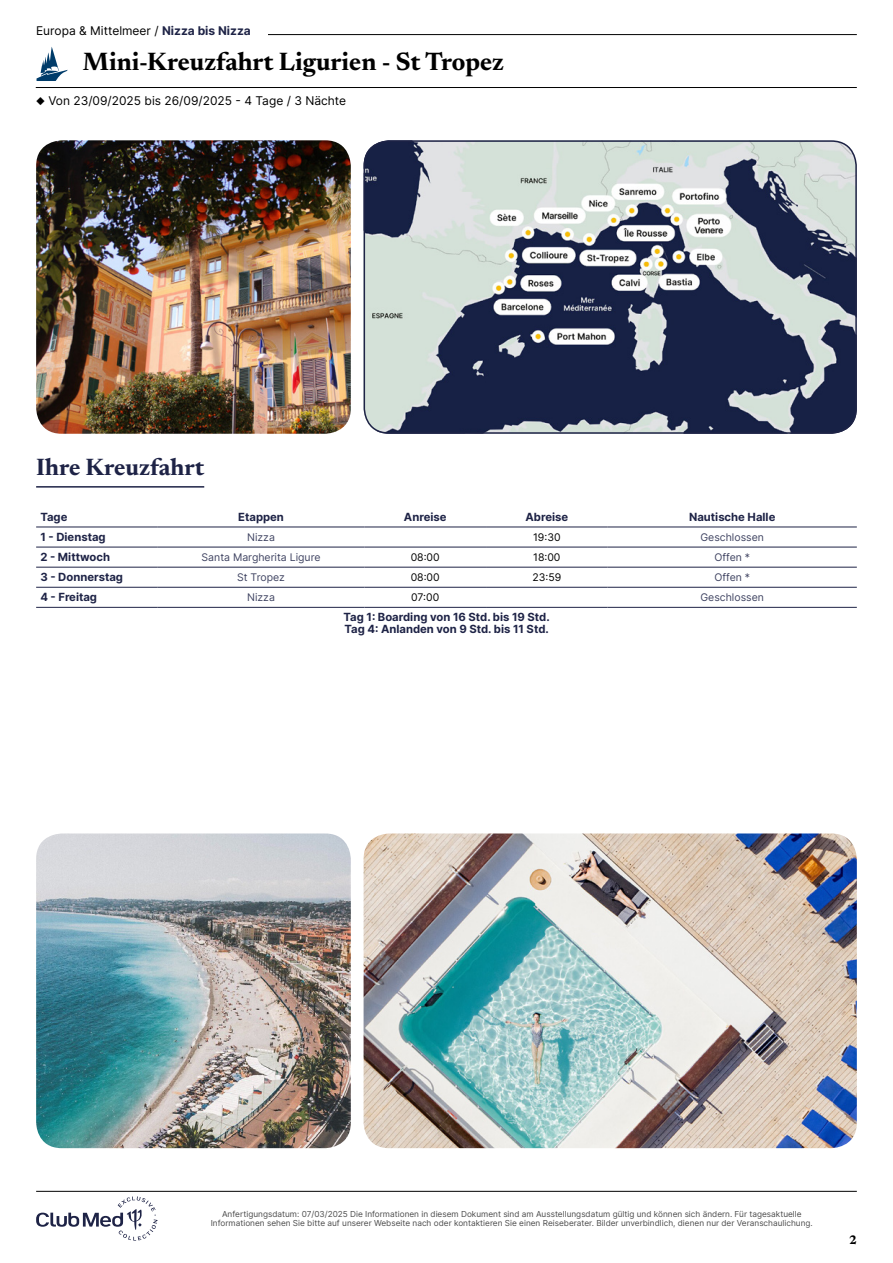
<style>
.page{position:relative;width:893px;height:1263px;background:#fff}
.page>*{position:absolute;margin:0;border:0;box-sizing:border-box;transform-origin:0 0}
.t1{font:700 25.5px "Newsreader 24 pt";color:#000}
.t2{font:700 24px "Newsreader 24 pt";color:#1e2346}
.t3{font:700 12.6px "Newsreader 24 pt";color:#000}
.t4{font:12px "Inter";color:#000}
.t5{font:700 11.25px/12px "Inter";color:#1e2346}
.t6{font:10.5px "Inter";color:#404462}
.t7{font:10.5px "Inter";color:#000}
.t8{font:8.25px/9px "Inter";color:#4d4d4d;text-align:center}
.s1{font-weight:700;color:#1e2346}
</style>
<div class="page">
<hr style="left:107px;top:34px;width:750px;height:1px;background:#000">
<hr style="left:36px;top:87px;width:821px;height:1px;background:#000">
<svg style="left:36px;top:47px;width:32px;height:34px"></svg>
<div style="left:36px;top:26px;width:232px;height:17px;background:#fff"></div>
<img style="left:364px;top:833px;width:493px;height:315px">
<hr style="left:36px;top:527px;width:122px;height:1px;background:#1e2346">
<hr style="left:158px;top:527px;width:206px;height:1px;background:#1e2346">
<hr style="left:364px;top:527px;width:122px;height:1px;background:#1e2346">
<hr style="left:486px;top:527px;width:122px;height:1px;background:#1e2346">
<hr style="left:608px;top:527px;width:249px;height:1px;background:#1e2346">
<hr style="left:36px;top:547px;width:122px;height:1px;background:#1e2346">
<hr style="left:158px;top:547px;width:206px;height:1px;background:#1e2346">
<hr style="left:364px;top:547px;width:122px;height:1px;background:#1e2346">
<hr style="left:486px;top:547px;width:122px;height:1px;background:#1e2346">
<hr style="left:608px;top:547px;width:249px;height:1px;background:#1e2346">
<hr style="left:36px;top:567px;width:122px;height:1px;background:#1e2346">
<hr style="left:158px;top:567px;width:206px;height:1px;background:#1e2346">
<hr style="left:364px;top:567px;width:122px;height:1px;background:#1e2346">
<hr style="left:486px;top:567px;width:122px;height:1px;background:#1e2346">
<hr style="left:608px;top:567px;width:249px;height:1px;background:#1e2346">
<hr style="left:36px;top:587px;width:122px;height:1px;background:#1e2346">
<hr style="left:36px;top:607px;width:122px;height:1px;background:#1e2346">
<hr style="left:158px;top:587px;width:206px;height:1px;background:#1e2346">
<hr style="left:158px;top:607px;width:206px;height:1px;background:#1e2346">
<hr style="left:364px;top:587px;width:122px;height:1px;background:#1e2346">
<hr style="left:364px;top:607px;width:122px;height:1px;background:#1e2346">
<hr style="left:486px;top:587px;width:122px;height:1px;background:#1e2346">
<hr style="left:486px;top:607px;width:122px;height:1px;background:#1e2346">
<hr style="left:608px;top:587px;width:249px;height:1px;background:#1e2346">
<hr style="left:608px;top:607px;width:249px;height:1px;background:#1e2346">
<img style="left:364px;top:140px;width:493px;height:294px">
<div style="left:364px;top:140px;width:493px;height:294px;border:2px solid #1e2346;border-radius:25px"></div>
<img style="left:36px;top:140px;width:315px;height:294px">
<img style="left:36px;top:833px;width:315px;height:315px">
<hr style="left:36px;top:486px;width:168px;height:2px;background:#1e2346">
<svg style="left:36px;top:1196px;width:122px;height:44px"></svg>
<hr style="left:36px;top:1191px;width:821px;height:1px;background:#000">
<h3 class="t4" style="left:36px;top:22px;width:216px">Europa &amp; Mittelmeer / <span class="s1">Nizza bis Nizza</span></h3>
<h1 class="t1" style="left:83px;top:43px;width:422px">Mini-Kreuzfahrt Ligurien - St Tropez</h1>
<h3 class="t4" style="left:36px;top:92px;width:312px">◆ Von 23/09/2025 bis 26/09/2025 - 4 Tage / 3 Nächte</h3>
<h2 class="t2" style="left:36px;top:450px;width:170px">Ihre Kreuzfahrt</h2>
<h3 class="t5" style="left:40px;top:510px;width:29px">Tage</h3>
<h3 class="t5" style="left:238px;top:510px;width:47px">Etappen</h3>
<h3 class="t5" style="left:404px;top:510px;width:44px">Anreise</h3>
<h3 class="t5" style="left:525px;top:510px;width:44px">Abreise</h3>
<h3 class="t5" style="left:689px;top:510px;width:88px">Nautische Halle</h3>
<h3 class="t5" style="left:40px;top:531px;width:67px">1 - Dienstag</h3>
<p class="t6" style="left:247px;top:529px;width:29px">Nizza</p>
<p class="t7" style="left:533px;top:529px;width:29px">19:30</p>
<p class="t6" style="left:700px;top:529px;width:65px">Geschlossen</p>
<h3 class="t5" style="left:40px;top:551px;width:71px">2 - Mittwoch</h3>
<p class="t6" style="left:202px;top:549px;width:120px">Santa Margherita Ligure</p>
<p class="t7" style="left:411px;top:549px;width:31px">08:00</p>
<p class="t7" style="left:533px;top:549px;width:29px">18:00</p>
<p class="t6" style="left:714px;top:549px;width:37px">Offen *</p>
<h3 class="t5" style="left:40px;top:571px;width:84px">3 - Donnerstag</h3>
<p class="t6" style="left:237px;top:570px;width:49px">St Tropez</p>
<p class="t7" style="left:411px;top:570px;width:31px">08:00</p>
<p class="t7" style="left:532px;top:570px;width:30px">23:59</p>
<p class="t6" style="left:714px;top:570px;width:37px">Offen *</p>
<h3 class="t5" style="left:40px;top:591px;width:58px">4 - Freitag</h3>
<p class="t6" style="left:247px;top:590px;width:29px">Nizza</p>
<p class="t7" style="left:411px;top:590px;width:30px">07:00</p>
<p class="t6" style="left:700px;top:590px;width:65px">Geschlossen</p>
<h3 class="t5" style="left:344px;top:611px;width:208px">Tag 1: Boarding von 16 Std. bis 19 Std.<br>Tag 4: Anlanden von 9 Std. bis 11 Std.</h3>
<p class="t8" style="left:211px;top:1209px;width:604px">Anfertigungsdatum: 07/03/2025 Die Informationen in diesem Dokument sind am Ausstellungsdatum gültig und können sich ändern. Für tagesaktuelle<br>Informationen sehen Sie bitte auf unserer Webseite nach oder kontaktieren Sie einen Reiseberater. Bilder unverbindlich, dienen nur der Veranschaulichung.</p>
<h3 class="t3" style="left:849px;top:1230px;width:9px">2</h3>
</div>
